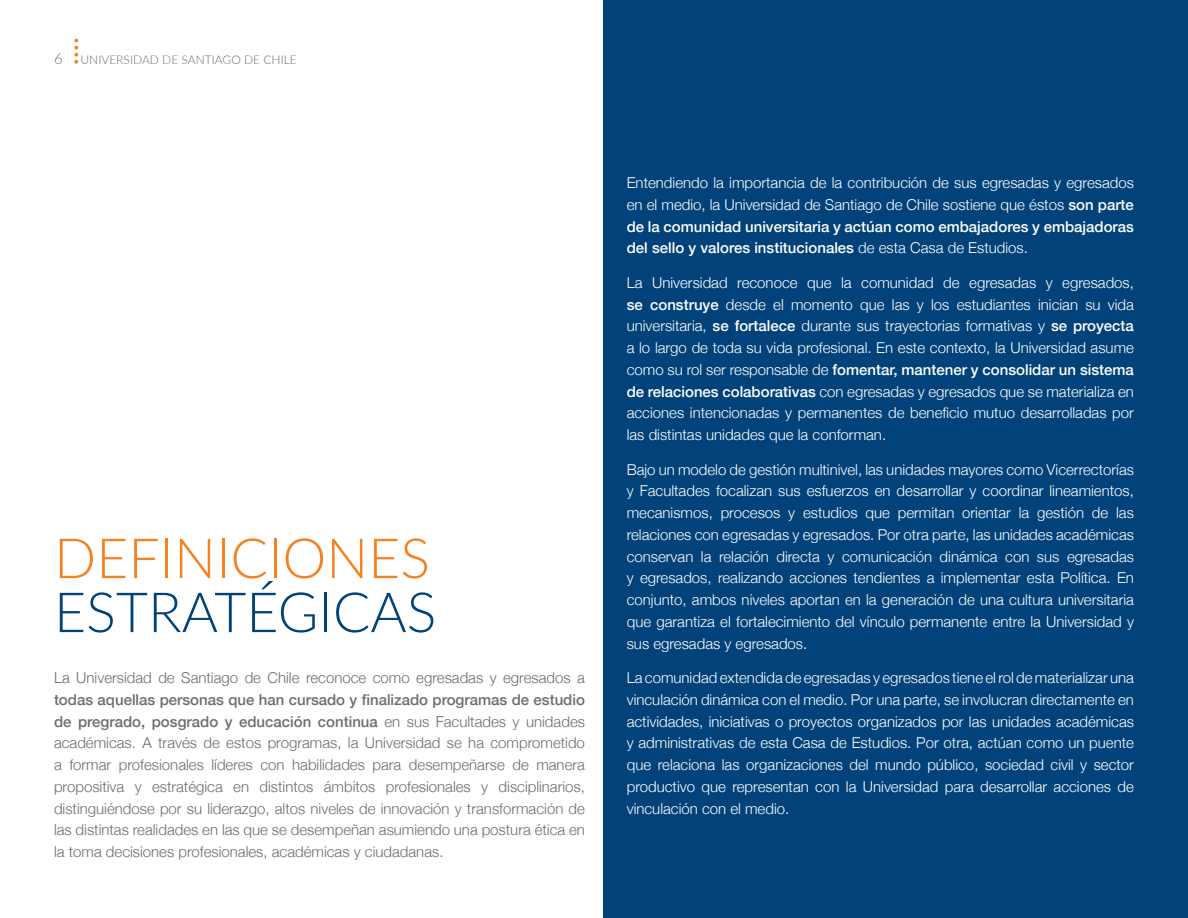
<style>
.page{position:relative;width:1188px;height:918px;background:#fff}
.page>*{position:absolute;margin:0;border:0;box-sizing:border-box;transform-origin:0 0}
.t1{font:300 55.5px/54px "Lato";color:#f58220}
.t2{font:300 15px/21.8px "Helvetica Neue";color:#fff;text-align:justify}
.t3{font:300 15px/21.8px "Helvetica Neue";color:#6c6d70;text-align:justify}
.t4{font:300 12px "Lato";color:#6c6d70}
.s1{font-size:15px}
.s2{color:#004279}
.s3{font-weight:500}
</style>
<div class="page">
<svg style="left:74px;top:39px;width:4px;height:25px"></svg>
<div style="left:603px;top:0;width:585px;height:918px;background:#004279"></div>
<p class="t4" style="left:54px;top:51px;width:244px"><span class="s1">6</span> UNIVERSIDAD DE SANTIAGO DE CHILE</p>
<p class="t1" style="left:54px;top:529px;width:384px">DEFINICIONES<br><span class="s2">ESTRATÉGICAS</span></p>
<p class="t3" style="left:54px;top:666px;width:533px">La Universidad de Santiago de Chile reconoce como egresadas y egresados a <span class="s3">todas aquellas personas que han cursado y finalizado programas de estudio de pregrado, posgrado y educación continua</span> en sus Facultades y unidades académicas. A través de estos programas, la Universidad se ha comprometido a formar profesionales líderes con habilidades para desempeñarse de manera propositiva y estratégica en distintos ámbitos profesionales y disciplinarios, distinguiéndose por su liderazgo, altos niveles de innovación y transformación de las distintas realidades en las que se desempeñan asumiendo una postura ética en la toma decisiones profesionales, académicas y ciudadanas.</p>
<p class="t2" style="left:627px;top:171px;width:509px">Entendiendo la importancia de la contribución de sus egresadas y egresados en el medio, la Universidad de Santiago de Chile sostiene que éstos <span class="s3">son parte de la comunidad universitaria y actúan como embajadores y embajadoras del sello y valores institucionales</span> de esta Casa de Estudios.</p>
<p class="t2" style="left:627px;top:271px;width:509px">La Universidad reconoce que la comunidad de egresadas y egresados, <span class="s3">se construye</span> desde el momento que las y los estudiantes inician su vida universitaria, <span class="s3">se fortalece</span> durante sus trayectorias formativas y <span class="s3">se proyecta </span>a lo largo de toda su vida profesional. En este contexto, la Universidad asume como su rol ser responsable de <span class="s3">fomentar, mantener y consolidar un sistema de relaciones colaborativas</span> con egresadas y egresados que se materializa en acciones intencionadas y permanentes de beneficio mutuo desarrolladas por las distintas unidades que la conforman.</p>
<p class="t2" style="left:627px;top:457px;width:509px">Bajo un modelo de gestión multinivel, las unidades mayores como Vicerrectorías y Facultades focalizan sus esfuerzos en desarrollar y coordinar lineamientos, mecanismos, procesos y estudios que permitan orientar la gestión de las relaciones con egresadas y egresados. Por otra parte, las unidades académicas conservan la relación directa y comunicación dinámica con sus egresadas y egresados, realizando acciones tendientes a implementar esta Política. En conjunto, ambos niveles aportan en la generación de una cultura universitaria que garantiza el fortalecimiento del vínculo permanente entre la Universidad y sus egresadas y egresados.</p>
<p class="t2" style="left:627px;top:666px;width:509px">La comunidad extendida de egresadas y egresados tiene el rol de materializar una vinculación dinámica con el medio. Por una parte, se involucran directamente en actividades, iniciativas o proyectos organizados por las unidades académicas y administrativas de esta Casa de Estudios. Por otra, actúan como un puente que relaciona las organizaciones del mundo público, sociedad civil y sector productivo que representan con la Universidad para desarrollar acciones de vinculación con el medio.</p>
</div>
